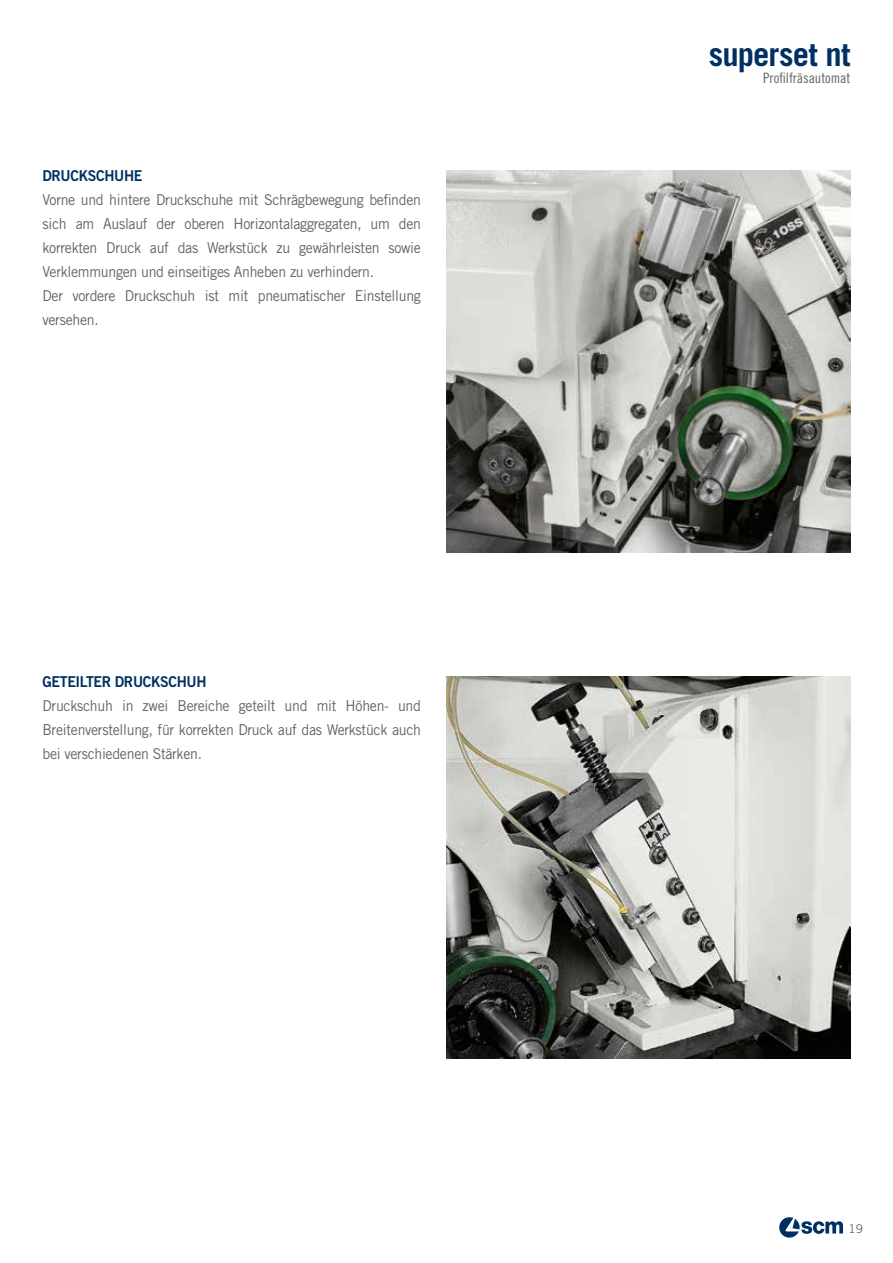
<style>
.page{position:relative;width:893px;height:1263px;background:#fff}
.page>*{position:absolute;margin:0;border:0;box-sizing:border-box;transform-origin:0 0}
.t1{font:700 32.55px "Trade Gothic LT Std";letter-spacing:-.025em;color:#003063}
.t2{font:15px/24px "Trade Gothic LT Std";letter-spacing:-.02em;color:#646363;scale:.94 1}
.t3{font:15px "Trade Gothic LT Std Bd 2";letter-spacing:-.025em;color:#003063;scale:.94 1}
.t4{font:14.4px "Trade Gothic LT Std Cn 18";color:#646363}
.t5{font:12px "Trade Gothic LT Std";color:#646363}
</style>
<div class="page">
<img style="left:446px;top:676px;width:404px;height:383px">
<img style="left:446px;top:170px;width:404px;height:383px">
<svg style="left:779px;top:1217px;width:64px;height:20px"></svg>
<p class="t3" style="left:43px;top:166px;width:108px">DRUCKSCHUHE</p>
<p class="t2" style="left:43px;top:187px;width:404px">Vorne und hintere Druckschuhe mit Schrägbewegung befinden sich am Auslauf der oberen Horizontalaggregaten, um den korrekten Druck auf das Werkstück zu gewährleisten sowie Verklemmungen und einseitiges Anheben zu verhindern.<br>Der vordere Druckschuh ist mit pneumatischer Einstellung versehen.</p>
<p class="t3" style="left:43px;top:672px;width:176px">GETEILTER DRUCKSCHUH</p>
<p class="t2" style="left:43px;top:693px;width:404px;text-align:justify">Druckschuh in zwei Bereiche geteilt und mit Höhen- und Breitenverstellung, für korrekten Druck auf das Werkstück auch bei verschiedenen Stärken.</p>
<h1 class="t1" style="left:709px;top:34px;width:143px">superset nt</h1>
<p class="t4" style="left:763px;top:70px;width:89px">Profilfräsautomat</p>
<p class="t5" style="left:848px;top:1222px;width:16px">19</p>
</div>
